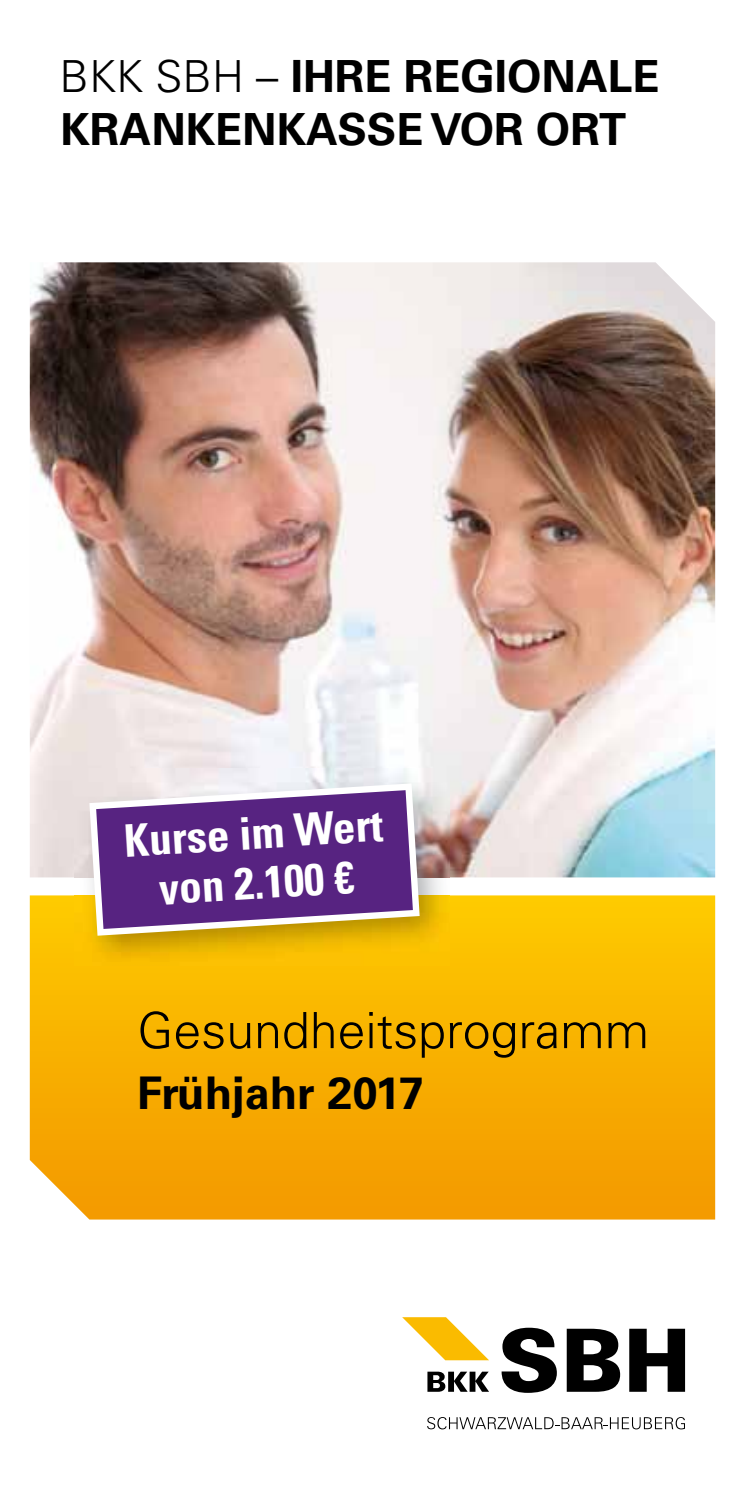
<style>
.page{position:relative;width:745px;height:1489px;background:#fff}
.page>*{position:absolute;margin:0;border:0;box-sizing:border-box;transform-origin:0 0}
.t1{font:300 55px "Zurich BT";color:#000}
.t2{font:300 50px "Univers LT Std";color:#000}
.t3{font:700 condensed 45px/50px "Univers LT Std";color:#fff;text-align:center}
.t4{font:700 45px "Univers LT Std";color:#000}
.t5{font:700 45px "Zurich BT";color:#000}
.t6{font:700 44.25px/53px "Univers LT Std";color:#000}
.t7{font:700 42.5px/51px "Zurich BT";color:#000}
.s1{font-weight:300}
</style>
<div class="page">
<svg style="left:402px;top:1317px;width:87px;height:43px"></svg>
<svg style="left:427px;top:1417px;width:257px;height:12px"></svg>
<svg style="left:501px;top:1327px;width:55px;height:65px"></svg>
<svg style="left:566px;top:1328px;width:53px;height:63px"></svg>
<svg style="left:629px;top:1328px;width:55px;height:63px"></svg>
<svg style="left:427px;top:1371px;width:62px;height:20px"></svg>
<img style="left:30px;top:262px;width:684px;height:615px">
<svg style="left:30px;top:895px;width:684px;height:324px;background:#f7af02"></svg>
<img style="left:75px;top:769px;width:374px;height:196px">
<svg style="left:89px;top:783px;width:330px;height:152px;background:#7d538e"></svg>
<p class="t7" style="left:90px;top:45px;width:574px"><span class="s1">BKK SBH –</span> IHRE REGIONALE<br>KRANKENKASSE VOR ORT</p>
<p class="t6" style="left:60px;top:50px;width:601px"><span class="s1">BKK SBH –</span> IHRE REGIONALE<br>KRANKENKASSE VOR ORT</p>
<p class="t3" style="left:122px;top:816px;width:260px;rotate:-4deg">Kurse im Wert von 2.100 €</p>
<p class="t1" style="left:132px;top:994px;width:500px">Leistungsprogramm</p>
<p class="t5" style="left:132px;top:1062px;width:251px">für Familien</p>
<p class="t2" style="left:137px;top:1000px;width:513px">Gesundheitsprogramm</p>
<p class="t4" style="left:137px;top:1066px;width:288px">Frühjahr 2017</p>
</div>
